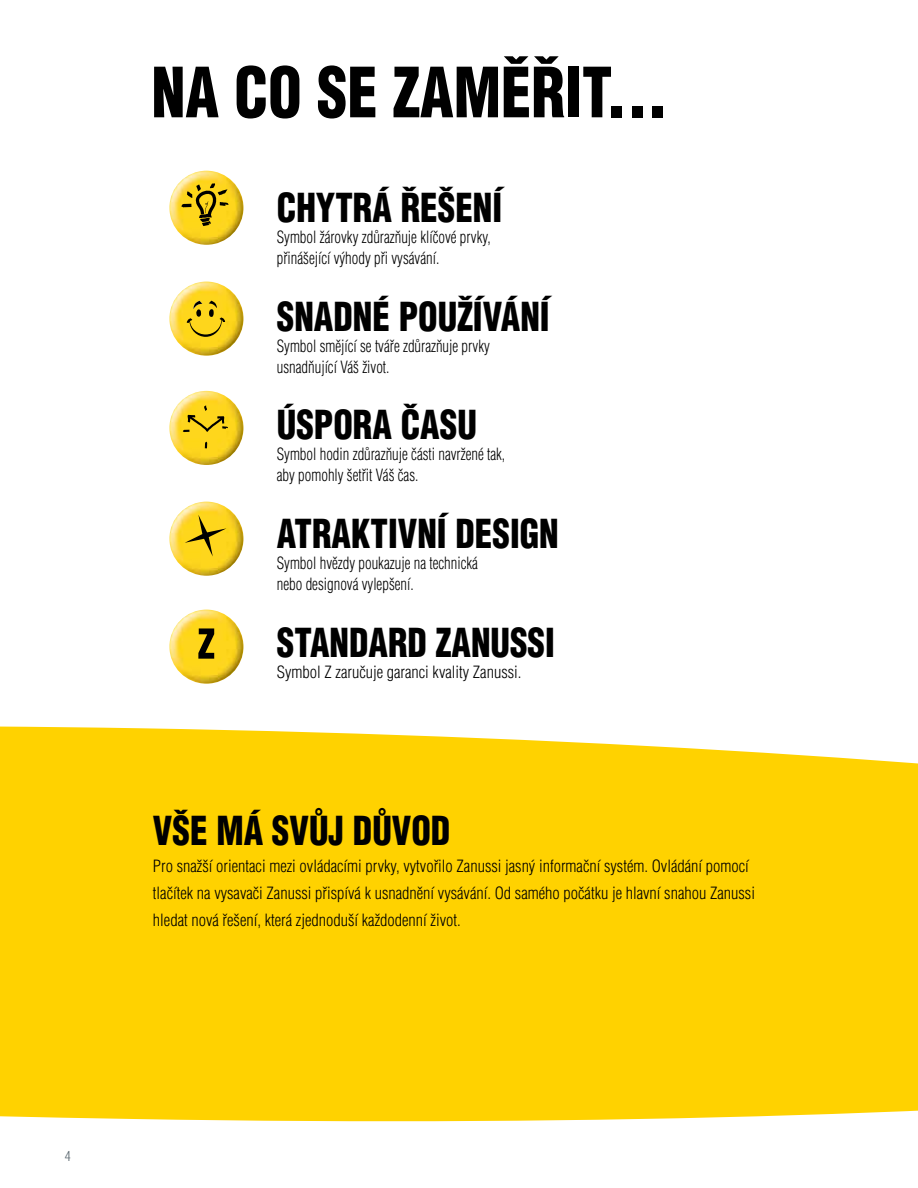
<style>
.page{position:relative;width:918px;height:1188px;background:#fff}
.page>*{position:absolute;margin:0;border:0;box-sizing:border-box;transform-origin:0 0}
.t1{font:900 condensed 67.5px "Helvetica CE";color:#000;scale:.9 1}
.t2{font:900 condensed 39px "Helvetica CE";color:#000;scale:.9 1}
.t3{font:300 condensed 16.5px/27px "Helvetica CE";color:#000}
.t4{font:300 condensed 16.5px/21px "Helvetica CE";color:#000;scale:.9 1}
.t5{font:300 condensed 13.5px "Helvetica CE";color:#5b6870}
</style>
<div class="page">
<div style="left:0;top:726px;width:918px;height:396px;background:#ffd200"></div>
<img style="left:169px;top:171px;width:74px;height:74px;border-radius:37px">
<svg style="left:181px;top:183px;width:48px;height:43px;background:#caaa18"></svg>
<img style="left:169px;top:282px;width:74px;height:74px;border-radius:37px">
<svg style="left:187px;top:301px;width:38px;height:36px"></svg>
<img style="left:169px;top:391px;width:74px;height:74px;border-radius:37px">
<svg style="left:205px;top:442px;width:2px;height:6px"></svg>
<svg style="left:183px;top:405px;width:45px;height:27px"></svg>
<img style="left:169px;top:502px;width:74px;height:74px;border-radius:37px">
<svg style="left:185px;top:515px;width:41px;height:42px;background:#ddba18"></svg>
<img style="left:169px;top:610px;width:74px;height:74px;border-radius:37px">
<svg style="left:198px;top:628px;width:16px;height:31px"></svg>
<h1 class="t1" style="left:152px;top:53px;width:575px">NA CO SE ZAMĚŘIT...</h1>
<h2 class="t2" style="left:277px;top:185px;width:252px">CHYTRÁ ŘEŠENÍ</h2>
<p class="t4" style="left:277px;top:226px;width:239px">Symbol žárovky zdůrazňuje klíčové prvky, přinášející výhody při vysávání.</p>
<h2 class="t2" style="left:277px;top:293px;width:305px">SNADNÉ POUŽÍVÁNÍ</h2>
<p class="t4" style="left:277px;top:335px;width:238px">Symbol smějící se tváře zdůrazňuje prvky usnadňující Váš život.</p>
<h2 class="t2" style="left:277px;top:402px;width:224px">ÚSPORA ČASU</h2>
<p class="t4" style="left:277px;top:444px;width:255px">Symbol hodin zdůrazňuje části navržené tak, aby pomohly šetřit Váš čas.</p>
<h2 class="t2" style="left:277px;top:511px;width:315px">ATRAKTIVNÍ DESIGN</h2>
<p class="t4" style="left:277px;top:553px;width:225px">Symbol hvězdy poukazuje na technická nebo designová vylepšení.</p>
<h2 class="t2" style="left:277px;top:620px;width:306px">STANDARD ZANUSSI</h2>
<p class="t3" style="left:277px;top:658px;width:246px">Symbol Z zaručuje garanci kvality Zanussi.</p>
<h2 class="t2" style="left:153px;top:808px;width:288px">VŠE MÁ SVŮJ DŮVOD</h2>
<p class="t3" style="left:153px;top:852px;width:604px">Pro snažší orientaci mezi ovládacími prvky, vytvořilo Zanussi jasný informační systém. Ovládání pomocí tlačítek na vysavači Zanussi přispívá k usnadnění vysávání. Od samého počátku je hlavní snahou Zanussi hledat nová řešení, která zjednoduší každodenní život.</p>
<p class="t5" style="left:65px;top:1148px;width:7px">4</p>
</div>
